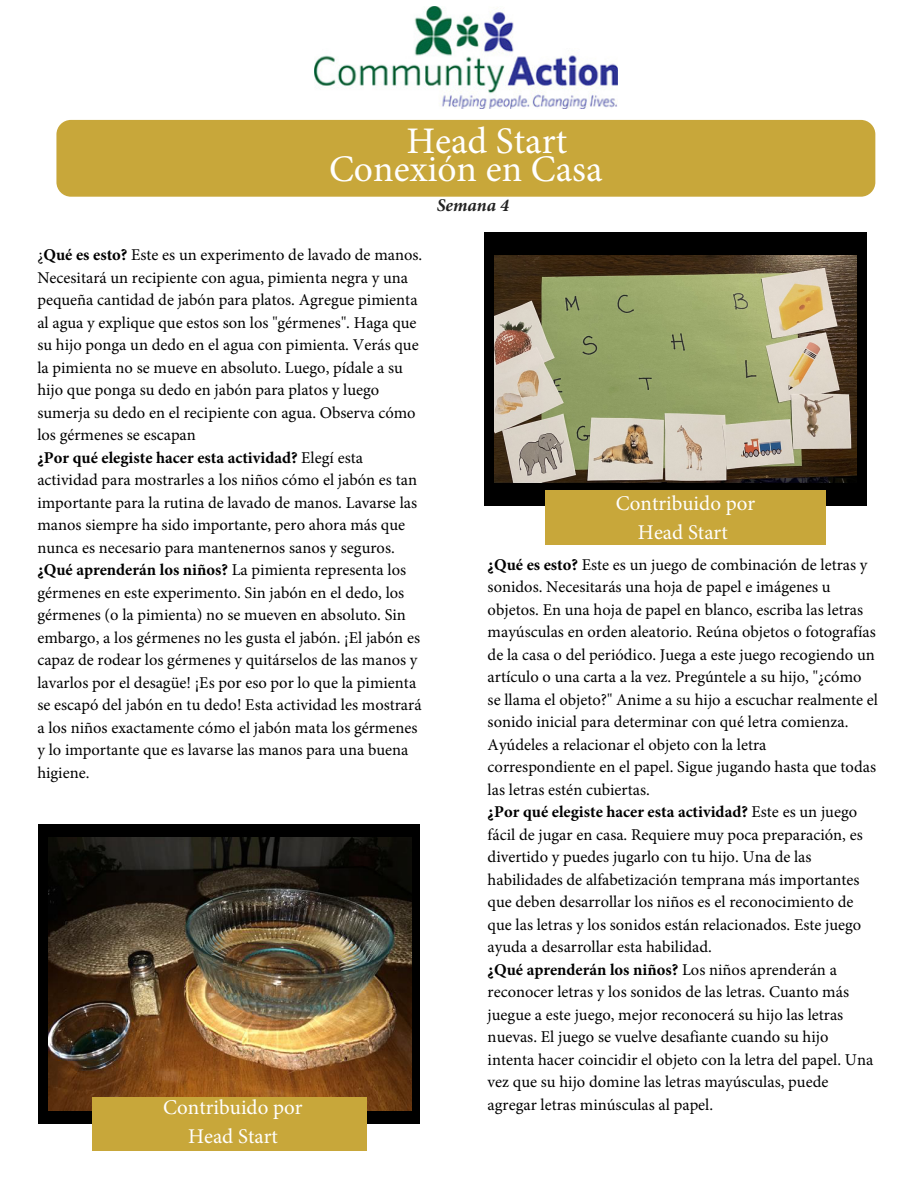
<style>
.page{position:relative;width:918px;height:1188px;background:#fff}
.page>*{position:absolute;margin:0;border:0;box-sizing:border-box;transform-origin:0 0}
.t1{font:37.65px/28px "Minion Pro";color:#fff}
.t2{font:21px/28.8px "Minion Pro";color:#fff;text-align:center}
.t3{font:italic 700 18px "Minion Pro";color:#222}
.t4{font:16.5px/22.5px "Minion Pro";color:#000}
.s1{font-weight:700}
</style>
<div class="page">
<div style="left:38px;top:824px;width:381px;height:300px;background:#000"></div>
<div style="left:484px;top:232px;width:383px;height:274px;background:#000"></div>
<div style="left:56px;top:120px;width:819px;height:77px;background:#c8a73a;border-radius:14px"></div>
<img style="left:315px;top:7px;width:302px;height:101px">
<img style="left:494px;top:256px;width:363px;height:227px">
<div style="left:546px;top:491px;width:280px;height:54px;background:#c8a73a"></div>
<img style="left:48px;top:838px;width:364px;height:272px">
<div style="left:93px;top:1097px;width:274px;height:53px;background:#c8a73a"></div>
<p class="t1" style="left:329px;top:127px;width:275px;text-indent:77px">Head Start<br>Conexión en Casa</p>
<p class="t3" style="left:437px;top:193px;width:74px">Semana 4</p>
<p class="t4" style="left:37px;top:244px;width:387px">¿<span class="s1">Qué es esto?</span> Este es un experimento de lavado de manos.<br>Necesitará un recipiente con agua, pimienta negra y una pequeña cantidad de jabón para platos. Agregue pimienta al agua y explique que estos son los "gérmenes". Haga que su hijo ponga un dedo en el agua con pimienta. Verás que la pimienta no se mueve en absoluto. Luego, pídale a su hijo que ponga su dedo en jabón para platos y luego sumerja su dedo en el recipiente con agua. Observa cómo los gérmenes se escapan<br><span class="s1">¿Por qué elegiste hacer esta actividad?</span> Elegí esta actividad para mostrarles a los niños cómo el jabón es tan importante para la rutina de lavado de manos. Lavarse las manos siempre ha sido importante, pero ahora más que nunca es necesario para mantenernos sanos y seguros. <span class="s1">¿Qué aprenderán los niños?</span> La pimienta representa los gérmenes en este experimento. Sin jabón en el dedo, los gérmenes (o la pimienta) no se mueven en absoluto. Sin embargo, a los gérmenes no les gusta el jabón. ¡El jabón es capaz de rodear los gérmenes y quitárselos de las manos y lavarlos por el desagüe! ¡Es por eso por lo que la pimienta se escapó del jabón en tu dedo! Esta actividad les mostrará a los niños exactamente cómo el jabón mata los gérmenes y lo importante que es lavarse las manos para una buena higiene.</p>
<p class="t2" style="left:616px;top:489px;width:141px">Contribuido por<br>Head Start</p>
<p class="t4" style="left:488px;top:553px;width:392px"><span class="s1">¿Qué es esto?</span> Este es un juego de combinación de letras y sonidos. Necesitarás una hoja de papel e imágenes u objetos. En una hoja de papel en blanco, escriba las letras mayúsculas en orden aleatorio. Reúna objetos o fotografías de la casa o del periódico. Juega a este juego recogiendo un artículo o una carta a la vez. Pregúntele a su hijo, "¿cómo se llama el objeto?" Anime a su hijo a escuchar realmente el sonido inicial para determinar con qué letra comienza.<br>Ayúdeles a relacionar el objeto con la letra correspondiente en el papel. Sigue jugando hasta que todas las letras estén cubiertas.<br><span class="s1">¿Por qué elegiste hacer esta actividad?</span> Este es un juego fácil de jugar en casa. Requiere muy poca preparación, es divertido y puedes jugarlo con tu hijo. Una de las habilidades de alfabetización temprana más importantes que deben desarrollar los niños es el reconocimiento de que las letras y los sonidos están relacionados. Este juego ayuda a desarrollar esta habilidad.<br><span class="s1">¿Qué aprenderán los niños?</span> Los niños aprenderán a reconocer letras y los sonidos de las letras. Cuanto más juegue a este juego, mejor reconocerá su hijo las letras nuevas. El juego se vuelve desafiante cuando su hijo intenta hacer coincidir el objeto con la letra del papel. Una vez que su hijo domine las letras mayúsculas, puede</p>
<p class="t2" style="left:163px;top:1093px;width:141px">Contribuido por</p>
<p class="t4" style="left:488px;top:1093px;width:227px">agregar letras minúsculas al papel.</p>
<p class="t2" style="left:188px;top:1122px;width:91px">Head Start</p>
</div>
